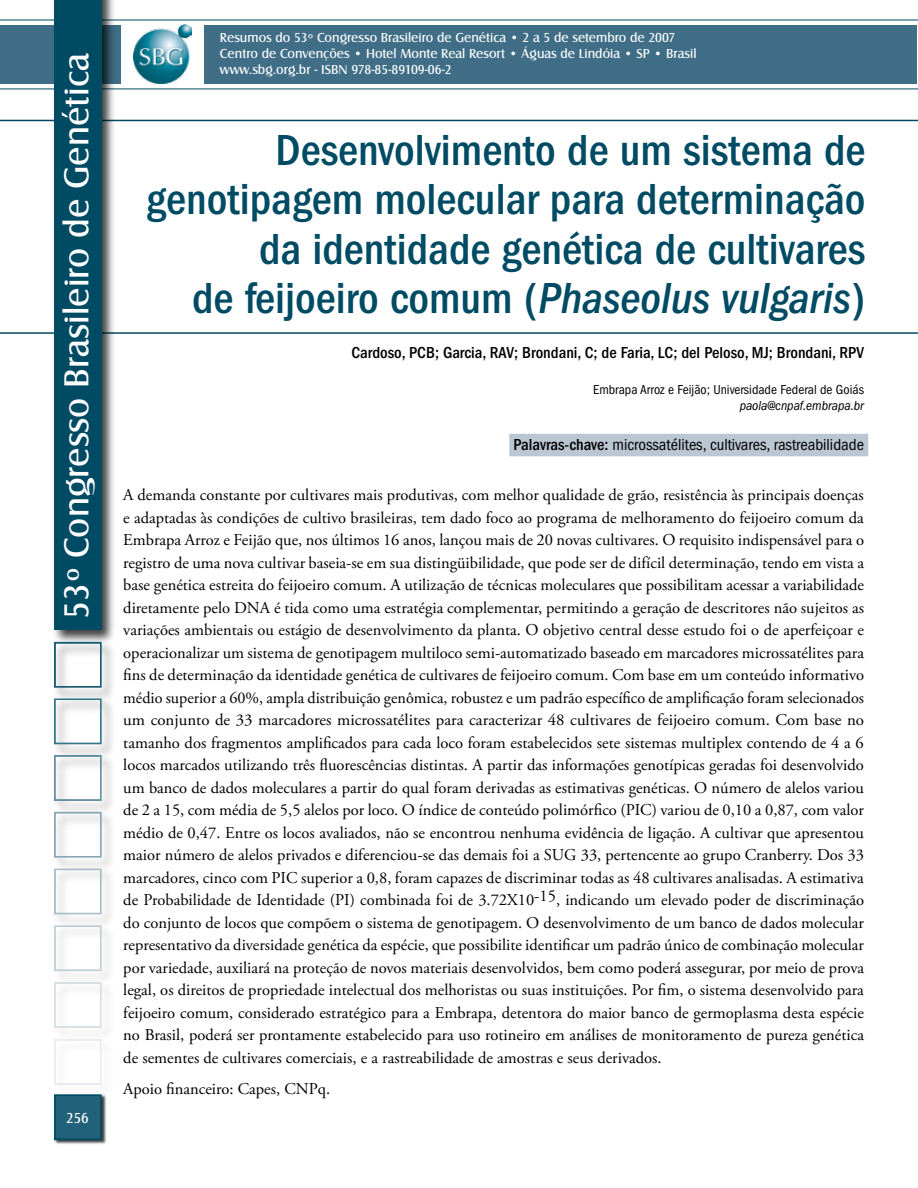
<style>
.page{position:relative;width:918px;height:1188px;background:#fff}
.page>*{position:absolute;margin:0;border:0;box-sizing:border-box;transform-origin:0 0}
.t1{font:500 condensed 45px/49.5px "ITC Franklin Gothic Std";color:#004b64;text-align:right}
.t2{font:36px "Castle T";color:#fff}
.t3{font:16.5px/22.5px "Adobe Garamond Pro";color:#000;text-align:justify}
.t4{font:500 condensed 16.5px "ITC Franklin Gothic Std";color:#000}
.t5{font:condensed 16.5px "ITC Franklin Gothic Std";color:#000}
.t6{font:15px "Castle T";color:#fff}
.t7{font:13.5px/16.2px "Castle T";color:#fff}
.t8{font:condensed 13.5px "ITC Franklin Gothic Std";color:#000}
.t9{font:italic condensed 13.5px "ITC Franklin Gothic Std";color:#000}
.s1{font-style:italic}
.s2{font-weight:500}
</style>
<div class="page">
<div style="left:0;top:25px;width:121px;height:59px;background:#3f6e86"></div>
<div style="left:205px;top:25px;width:712px;height:59px;background:#3f6e86"></div>
<img style="left:134px;top:24px;width:57px;height:60px">
<hr style="left:0;top:20px;width:918px;height:1px;background:#004b64">
<hr style="left:0;top:89px;width:918px;height:1px;background:#004b64">
<svg style="left:0;top:120px;width:918px;height:214px"></svg>
<div style="left:509px;top:434px;width:359px;height:22px;background:#bac6d1"></div>
<div style="left:51px;top:0;width:67px;height:646px;background:#000;opacity:.75"></div>
<div style="left:54px;top:0;width:47px;height:630px;background:#004b64"></div>
<div style="left:51px;top:639px;width:66px;height:64px;background:#000;opacity:.75"></div>
<div style="left:54px;top:642px;width:48px;height:46px;border:2px solid #004b64"></div>
<div style="left:51px;top:696px;width:66px;height:64px;background:#000;opacity:.75"></div>
<div style="left:54px;top:698px;width:48px;height:46px;border:2px solid #00566f"></div>
<div style="left:51px;top:752px;width:66px;height:64px;background:#000;opacity:.75"></div>
<div style="left:51px;top:809px;width:66px;height:64px;background:#000;opacity:.75"></div>
<div style="left:51px;top:866px;width:66px;height:64px;background:#000;opacity:.75"></div>
<div style="left:51px;top:923px;width:66px;height:64px;background:#000;opacity:.75"></div>
<div style="left:51px;top:979px;width:66px;height:64px;background:#000;opacity:.75"></div>
<div style="left:53px;top:1093px;width:54px;height:53px;background:#000;opacity:.75"></div>
<div style="left:55px;top:1095px;width:46px;height:44px;background:#22617a"></div>
<div style="left:54px;top:1094px;width:48px;height:46px;border:2px solid #004b64"></div>
<h2 class="t2" style="left:56px;top:619px;width:567px;rotate:-90deg">53º Congresso Brasileiro de Genética</h2>
<p class="t6" style="left:66px;top:1110px;width:24px">256</p>
<p class="t7" style="left:220px;top:29px;width:478px">Resumos do 53º Congresso Brasileiro de Genética • 2 a 5 de setembro de 2007<br>Centro de Convenções • Hotel Monte Real Resort • Águas de Lindóia • SP • Brasil www.sbg.org.br - ISBN 978-85-89109-06-2</p>
<h1 class="t1" style="left:146px;top:126px;width:721px">Desenvolvimento de um sistema de genotipagem molecular para determinação da identidade genética de cultivares<br>de feijoeiro comum (<span class="s1">Phaseolus vulgaris</span>)</h1>
<p class="t4" style="left:352px;top:343px;width:514px">Cardoso, PCB; Garcia, RAV; Brondani, C; de Faria, LC; del Peloso, MJ; Brondani, RPV</p>
<p class="t8" style="left:593px;top:382px;width:272px">Embrapa Arroz e Feijão; Universidade Federal de Goiás</p>
<p class="t9" style="left:740px;top:398px;width:126px">paola@cnpaf.embrapa.br</p>
<p class="t5" style="left:514px;top:435px;width:352px"><span class="s2">Palavras-chave:</span> microssatélites, cultivares, rastreabilidade</p>
<p class="t3" style="left:123px;top:484px;width:742px">A demanda constante por cultivares mais produtivas, com melhor qualidade de grão, resistência às principais doenças e adaptadas às condições de cultivo brasileiras, tem dado foco ao programa de melhoramento do feijoeiro comum da Embrapa Arroz e Feijão que, nos últimos 16 anos, lançou mais de 20 novas cultivares. O requisito indispensável para o registro de uma nova cultivar baseia-se em sua distingüibilidade, que pode ser de difícil determinação, tendo em vista a base genética estreita do feijoeiro comum. A utilização de técnicas moleculares que possibilitam acessar a variabilidade diretamente pelo DNA é tida como uma estratégia complementar, permitindo a geração de descritores não sujeitos as variações ambientais ou estágio de desenvolvimento da planta. O objetivo central desse estudo foi o de aperfeiçoar e operacionalizar um sistema de genotipagem multiloco semi-automatizado baseado em marcadores microssatélites para fins de determinação da identidade genética de cultivares de feijoeiro comum. Com base em um conteúdo informativo médio superior a 60%, ampla distribuição genômica, robustez e um padrão específico de amplificação foram selecionados um conjunto de 33 marcadores microssatélites para caracterizar 48 cultivares de feijoeiro comum. Com base no tamanho dos fragmentos amplificados para cada loco foram estabelecidos sete sistemas multiplex contendo de 4 a 6 locos marcados utilizando três fluorescências distintas. A partir das informações genotípicas geradas foi desenvolvido um banco de dados moleculares a partir do qual foram derivadas as estimativas genéticas. O número de alelos variou de 2 a 15, com média de 5,5 alelos por loco. O índice de conteúdo polimórfico (PIC) variou de 0,10 a 0,87, com valor médio de 0,47. Entre os locos avaliados, não se encontrou nenhuma evidência de ligação. A cultivar que apresentou maior número de alelos privados e diferenciou-se das demais foi a SUG 33, pertencente ao grupo Cranberry. Dos 33 marcadores, cinco com PIC superior a 0,8, foram capazes de discriminar todas as 48 cultivares analisadas. A estimativa de Probabilidade de Identidade (PI) combinada foi de 3.72X10-15, indicando um elevado poder de discriminação do conjunto de locos que compõem o sistema de genotipagem. O desenvolvimento de um banco de dados molecular representativo da diversidade genética da espécie, que possibilite identificar um padrão único de combinação molecular por variedade, auxiliará na proteção de novos materiais desenvolvidos, bem como poderá assegurar, por meio de prova legal, os direitos de propriedade intelectual dos melhoristas ou suas instituições. Por fim, o sistema desenvolvido para feijoeiro comum, considerado estratégico para a Embrapa, detentora do maior banco de germoplasma desta espécie no Brasil, poderá ser prontamente estabelecido para uso rotineiro em análises de monitoramento de pureza genética de sementes de cultivares comerciais, e a rastreabilidade de amostras e seus derivados.</p>
<p class="t3" style="left:123px;top:1078px;width:208px">Apoio financeiro: Capes, CNPq.</p>
</div>
